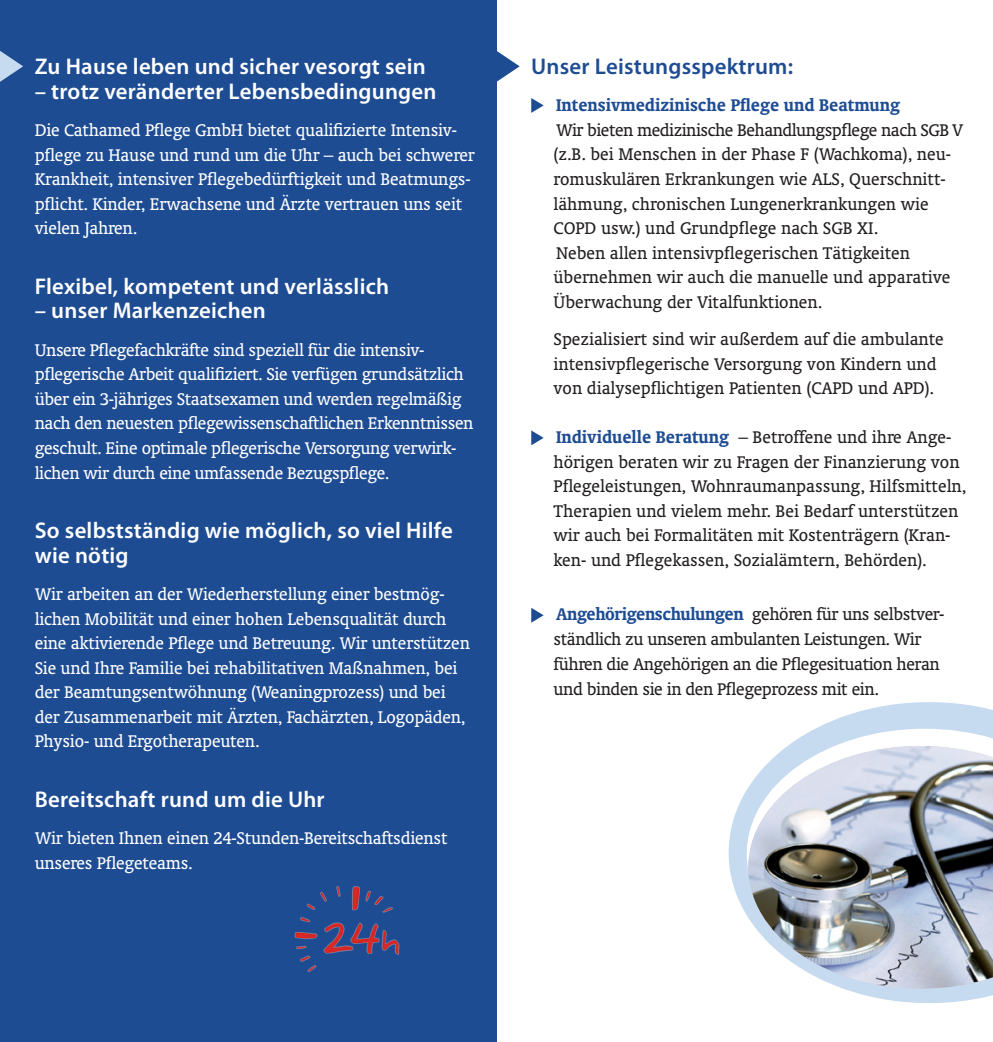
<style>
.page{position:relative;width:993px;height:1042px;background:#fff}
.page>*{position:absolute;margin:0;border:0;box-sizing:border-box;transform-origin:0 0}
.t1{font:600 22.75px/24.5px "Myriad Pro";letter-spacing:.01em;color:#fff}
.t2{font:600 22.75px "Myriad Pro";letter-spacing:.01em;color:#1e4c93}
.t3{font:19.25px/24.5px "Oranda BT";letter-spacing:-.01em;color:#fff}
.t4{font:19.25px/24.5px "Oranda BT";color:#231f20}
.t5{font:19.25px/24.8px "Oranda BT";letter-spacing:-.02em;color:#231f20}
.t6{font:700 19.25px "Oranda BT";color:#1e4c93}
.s1{font-weight:700;color:#1e4c93}
</style>
<div class="page">
<div style="left:0;top:0;width:496px;height:1042px;background:#1e4c93"></div>
<svg style="left:496px;top:51px;width:23px;height:31px"></svg>
<svg style="left:0;top:51px;width:23px;height:31px"></svg>
<svg style="left:531px;top:98px;width:12px;height:15px"></svg>
<svg style="left:531px;top:430px;width:12px;height:15px"></svg>
<svg style="left:531px;top:608px;width:12px;height:15px"></svg>
<svg style="left:728px;top:702px;width:264px;height:301px"></svg>
<svg style="left:746px;top:729px;width:246px;height:250px"></svg>
<img style="left:748px;top:746px;width:244px;height:242px">
<img style="left:294px;top:886px;width:106px;height:86px">
<p class="t1" style="left:35px;top:54px;width:392px">Zu Hause leben und sicher vesorgt sein</p>
<p class="t1" style="left:35px;top:78px;width:403px">– trotz veränderter Lebensbedingungen</p>
<p class="t3" style="left:35px;top:118px;width:441px">Die Cathamed Pflege GmbH bietet qualifizierte Intensiv&shy;pflege zu Hause und rund um die Uhr – auch bei schwerer Krankheit, intensiver Pflegebedürftigkeit und Beatmungs&shy;pflicht. Kinder, Erwachsene und Ärzte vertrauen uns seit vielen Jahren.</p>
<p class="t1" style="left:35px;top:273px;width:356px">Flexibel, kompetent und verlässlich</p>
<p class="t1" style="left:35px;top:298px;width:232px">– unser Markenzeichen</p>
<p class="t3" style="left:35px;top:337px;width:440px">Unsere Pflegefachkräfte sind speziell für die intensiv&shy;pflegerische Arbeit qualifiziert. Sie verfügen grundsätzlich über ein 3-jähriges Staatsexamen und werden regelmäßig nach den neuesten pflegewissenschaftlichen Erkenntnissen geschult. Eine optimale pflegerische Versorgung verwirk&shy;lichen wir durch eine umfassende Bezugspflege.</p>
<p class="t1" style="left:35px;top:517px;width:419px">So selbstständig wie möglich, so viel Hilfe wie nötig</p>
<p class="t3" style="left:35px;top:582px;width:436px">Wir arbeiten an der Wiederherstellung einer bestmög&shy;lichen Mobilität und einer hohen Lebensqualität durch eine aktivierende Pflege und Betreuung. Wir unterstützen Sie und Ihre Familie bei rehabilitativen Maßnahmen, bei der Beamtungsentwöhnung (Weaningprozess) und bei der Zusammenarbeit mit Ärzten, Fachärzten, Logopäden, Physio- und Ergotherapeuten.</p>
<p class="t1" style="left:35px;top:786px;width:291px">Bereitschaft rund um die Uhr</p>
<p class="t3" style="left:35px;top:826px;width:414px">Wir bieten Ihnen einen 24-Stunden-Bereitschaftsdienst unseres Pflegeteams.</p>
<p class="t2" style="left:531px;top:52px;width:263px">Unser Leistungsspektrum:</p>
<p class="t6" style="left:556px;top:94px;width:345px">Intensivmedizinische Pflege und Beatmung</p>
<p class="t4" style="left:553px;top:117px;width:411px">Wir bieten medizinische Behandlungspflege nach SGB V (z.B. bei Menschen in der Phase F (Wachkoma), neu&shy;romuskulären Erkrankungen wie ALS, Querschnitt&shy;lähmung, chronischen Lungenerkrankungen wie COPD usw.) und Grundpflege nach SGB XI.<br>Neben allen intensivpflegerischen Tätigkeiten übernehmen wir auch die manuelle und apparative Überwachung der Vitalfunktionen.</p>
<p class="t4" style="left:553px;top:327px;width:391px">Spezialisiert sind wir außerdem auf die ambulante intensivpflegerische Versorgung von Kindern und von dialysepflichtigen Patienten (CAPD und APD).</p>
<p class="t4" style="left:553px;top:425px;width:414px"><span class="s1">Individuelle Beratung</span> – Betroffene und ihre Ange&shy;hörigen beraten wir zu Fragen der Finanzierung von Pflegeleistungen, Wohnraumanpassung, Hilfsmitteln, Therapien und vielem mehr. Bei Bedarf unterstützen wir auch bei Formalitäten mit Kostenträgern (Kran&shy;ken- und Pflegekassen, Sozialämtern, Behörden).</p>
<p class="t5" style="left:553px;top:602px;width:392px"><span class="s1">Angehörigenschulungen</span> gehören für uns selbstver&shy;ständlich zu unseren ambulanten Leistungen. Wir führen die Angehörigen an die Pflegesituation heran und binden sie in den Pflegeprozess mit ein.</p>
</div>
